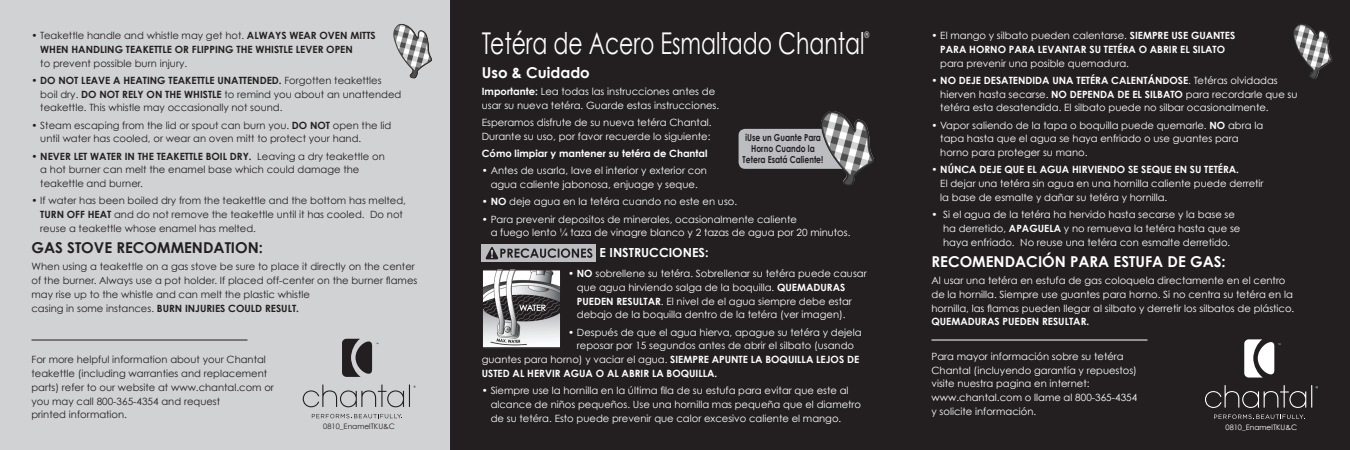
<style>
.page{position:relative;width:1350px;height:450px;background:#fff}
.page>*{position:absolute;margin:0;border:0;box-sizing:border-box;transform-origin:0 0}
.t1{font:30px "Century Gothic";color:#fff;scale:.73 1}
.t2{font:700 15px "Century Gothic";color:#fff}
.t3{font:700 15px "Century Gothic";color:#231f20}
.t4{font:700 12.5px "Century Gothic";color:#fff}
.t5{font:10px/13.8px "Century Gothic";color:#fff}
.t6{font:10px/13.8px "Century Gothic";color:#231f20}
.t7{font:700 10px/13.8px "Century Gothic";color:#fff}
.t8{font:700 10px/13.8px "Century Gothic";color:#231f20}
.t9{font:700 9.62px/11px "Century Gothic";color:#231f20;text-align:center;scale:.8 1}
.t10{font:8.75px "Century Gothic";color:#fff;scale:.73 1}
.t11{font:7.5px "Century Gothic";color:#231f20}
.t12{font:7.5px "Century Gothic";color:#fff}
.s1{font-weight:700}
.s2{font-weight:400}
</style>
<div class="page">
<div style="left:450px;top:0;width:900px;height:450px;background:#231f20"></div>
<div style="left:0;top:0;width:450px;height:450px;background:#d1d2d4"></div>
<hr style="left:32px;top:340px;width:216px;height:1px;background:#231f20">
<hr style="left:932px;top:340px;width:216px;height:1px;background:#fff">
<svg style="left:739px;top:129px;width:120px;height:40px;fill:#bcbdc0"></svg>
<img style="left:854px;top:120px;width:20px;height:60px">
<svg style="left:303px;top:385px;width:113px;height:22px"></svg>
<svg style="left:342px;top:339px;width:36px;height:38px"></svg>
<svg style="left:312px;top:414px;width:90px;height:5px"></svg>
<svg style="left:1205px;top:385px;width:113px;height:23px"></svg>
<svg style="left:1244px;top:339px;width:37px;height:39px"></svg>
<svg style="left:1214px;top:415px;width:91px;height:4px"></svg>
<div style="left:482px;top:244px;width:114px;height:18px;background:#bcbdc0"></div>
<svg style="left:485px;top:247px;width:107px;height:12px"></svg>
<img style="left:484px;top:272px;width:75px;height:75px">
<div style="left:482px;top:270px;width:79px;height:79px;border:1px solid #231f20"></div>
<img style="left:409px;top:30px;width:23px;height:49px">
<img style="left:1317px;top:30px;width:15px;height:46px">
<p class="t1" style="left:482px;top:25px;width:526px">Tetéra de Acero Esmaltado Chantal</p>
<p class="t10" style="left:865px;top:29px;width:8px">®</p>
<p class="t2" style="left:482px;top:63px;width:110px">Uso &amp; Cuidado</p>
<p class="t5" style="left:482px;top:84px;width:239px"><span class="s1">Importante:</span> Lea todas las instrucciones antes de usar su nueva tetéra. Guarde estas instrucciones.</p>
<p class="t5" style="left:482px;top:115px;width:231px">Esperamos disfrute de su nueva tetéra Chantal.<br>Durante su uso, por favor recuerde lo siguiente:</p>
<p class="t7" style="left:482px;top:146px;width:227px">Cómo limpiar y mantener su tetéra de Chantal</p>
<p class="t5" style="left:482px;top:164px;width:227px;text-align:center">• Antes de usarla, lave el interior y exterior con agua caliente jabonosa, enjuage y seque.</p>
<p class="t5" style="left:482px;top:195px;width:257px">• <span class="s1">NO</span> deje agua en la tetéra cuando no este en uso.</p>
<p class="t5" style="left:491px;top:212px;width:361px;text-indent:-9px">• Para prevenir depositos de minerales, ocasionalmente caliente<br>a fuego lento ¼ taza de vinagre blanco y 2 tazas de agua por 20 minutos.</p>
<p class="t4" style="left:600px;top:245px;width:111px">E INSTRUCCIONES:</p>
<p class="t5" style="left:577px;top:267px;width:291px;text-indent:-9px">• <span class="s1">NO</span> sobrellene su tetéra. Sobrellenar su tetéra puede causar que agua hirviendo salga de la boquilla. <span class="s1">QUEMADURAS PUEDEN RESULTAR</span>. El nivel de el agua siempre debe estar debajo de la boquilla dentro de la tetéra (ver imagen).</p>
<p class="t5" style="left:568px;top:325px;width:295px;text-align:center">• Después de que el agua hierva, apague su tetéra y dejela reposar por 15 segundos antes de abrir el silbato (usando</p>
<p class="t7" style="left:482px;top:352px;width:379px"><span class="s2">guantes para horno) y vaciar el agua.</span> SIEMPRE APUNTE LA BOQUILLA LEJOS DE<br>USTED AL HERVIR AGUA O AL ABRIR LA BOQUILLA.</p>
<p class="t5" style="left:491px;top:383px;width:372px;text-indent:-9px">• Siempre use la hornilla en la última fila de su estufa para evitar que este al alcance de niños pequeños. Use una hornilla mas pequeña que el diametro de su tetéra. Esto puede prevenir que calor excesivo caliente el mango.</p>
<p class="t8" style="left:40px;top:28px;width:337px;text-indent:-9px"><span class="s2">• Teakettle handle and whistle may get hot.</span> ALWAYS WEAR OVEN MITTS<br>WHEN HANDLING TEAKETTLE OR FLIPPING THE WHISTLE LEVER OPEN<br><span class="s2">to prevent possible burn injury.</span></p>
<p class="t6" style="left:40px;top:73px;width:363px;text-indent:-9px">• <span class="s1">DO NOT LEAVE A HEATING TEAKETTLE UNATTENDED.</span> Forgotten teakettles boil dry. <span class="s1">DO NOT RELY ON THE WHISTLE</span> to remind you about an unattended teakettle. This whistle may occasionally not sound.</p>
<p class="t6" style="left:40px;top:118px;width:352px;text-indent:-9px">• Steam escaping from the lid or spout can burn you. <span class="s1">DO NOT</span> open the lid until water has cooled, or wear an oven mitt to protect your hand.</p>
<p class="t6" style="left:40px;top:149px;width:346px;text-indent:-9px">• <span class="s1">NEVER LET WATER IN THE TEAKETTLE BOIL DRY.</span> Leaving a dry teakettle on a hot burner can melt the enamel base which could damage the teakettle and burner.</p>
<p class="t6" style="left:40px;top:194px;width:367px;text-indent:-9px">• If water has been boiled dry from the teakettle and the bottom has melted,<br><span class="s1">TURN OFF HEAT</span> and do not remove the teakettle until it has cooled. Do not reuse a teakettle whose enamel has melted.</p>
<p class="t3" style="left:32px;top:238px;width:233px">GAS STOVE RECOMMENDATION:</p>
<p class="t6" style="left:32px;top:260px;width:387px">When using a teakettle on a gas stove be sure to place it directly on the center of the burner. Always use a pot holder. If placed off-center on the burner flames may rise up to the whistle and can melt the plastic whistle<br>casing in some instances. <span class="s1">BURN INJURIES COULD RESULT.</span></p>
<p class="t5" style="left:940px;top:28px;width:296px;text-indent:-9px">• El mango y silbato pueden calentarse. <span class="s1">SIEMPRE USE GUANTES<br>PARA HORNO PARA LEVANTAR SU TETÉRA O ABRIR EL SILATO </span>para prevenir una posible quemadura.</p>
<p class="t5" style="left:940px;top:73px;width:359px;text-indent:-9px">• <span class="s1">NO DEJE DESATENDIDA UNA TETÉRA CALENTÁNDOSE</span>. Tetéras olvidadas hierven hasta secarse. <span class="s1">NO DEPENDA DE EL SILBATO</span> para recordarle que su tetéra esta desatendida. El silbato puede no silbar ocasionalmente.</p>
<p class="t5" style="left:940px;top:118px;width:324px;text-indent:-9px">• Vapor saliendo de la tapa o boquilla puede quemarle. <span class="s1">NO</span> abra la tapa hasta que el agua se haya enfriado o use guantes para horno para proteger su mano.</p>
<p class="t5" style="left:940px;top:163px;width:325px;text-indent:-9px">• <span class="s1">NÚNCA DEJE QUE EL AGUA HIRVIENDO SE SEQUE EN SU TETÉRA.<br></span>El dejar una tetéra sin agua en una hornilla caliente puede derretir la base de esmalte y dañar su tetéra y hornilla.</p>
<p class="t5" style="left:943px;top:208px;width:299px;text-indent:-12px">• Si el agua de la tetéra ha hervido hasta secarse y la base se ha derretido, <span class="s1">APAGUELA</span> y no remueva la tetéra hasta que se haya enfriado. No reuse una tetéra con esmalte derretido.</p>
<p class="t2" style="left:932px;top:252px;width:296px">RECOMENDACIÓN PARA ESTUFA DE GAS:</p>
<p class="t5" style="left:932px;top:273px;width:364px">Al usar una tetéra en estufa de gas coloquela directamente en el centro de la hornilla. Siempre use guantes para horno. Si no centra su tetéra en la hornilla, las flamas pueden llegar al silbato y derretir los silbatos de plástico.<br><span class="s1">QUEMADURAS PUEDEN RESULTAR.</span></p>
<p class="t5" style="left:932px;top:349px;width:207px">Para mayor información sobre su tetéra Chantal (incluyendo garantía y repuestos) visite nuestra pagina en internet: www.chantal.com o llame al 800-365-4354 y solicite información.</p>
<p class="t9" style="left:743px;top:132px;width:102px">¡Use un Guante Para<br>Horno Cuando la<br>Tetera Esatá Caliente!</p>
<p class="t6" style="left:32px;top:353px;width:244px">For more helpful information about your Chantal teakettle (including warranties and replacement parts) refer to our website at www.chantal.com or you may call 800-365-4354 and request<br>printed information.</p>
<p class="t11" style="left:323px;top:422px;width:73px">0810_EnamelTKU&amp;C</p>
<p class="t12" style="left:1226px;top:422px;width:73px">0810_EnamelTKU&amp;C</p>
</div>
